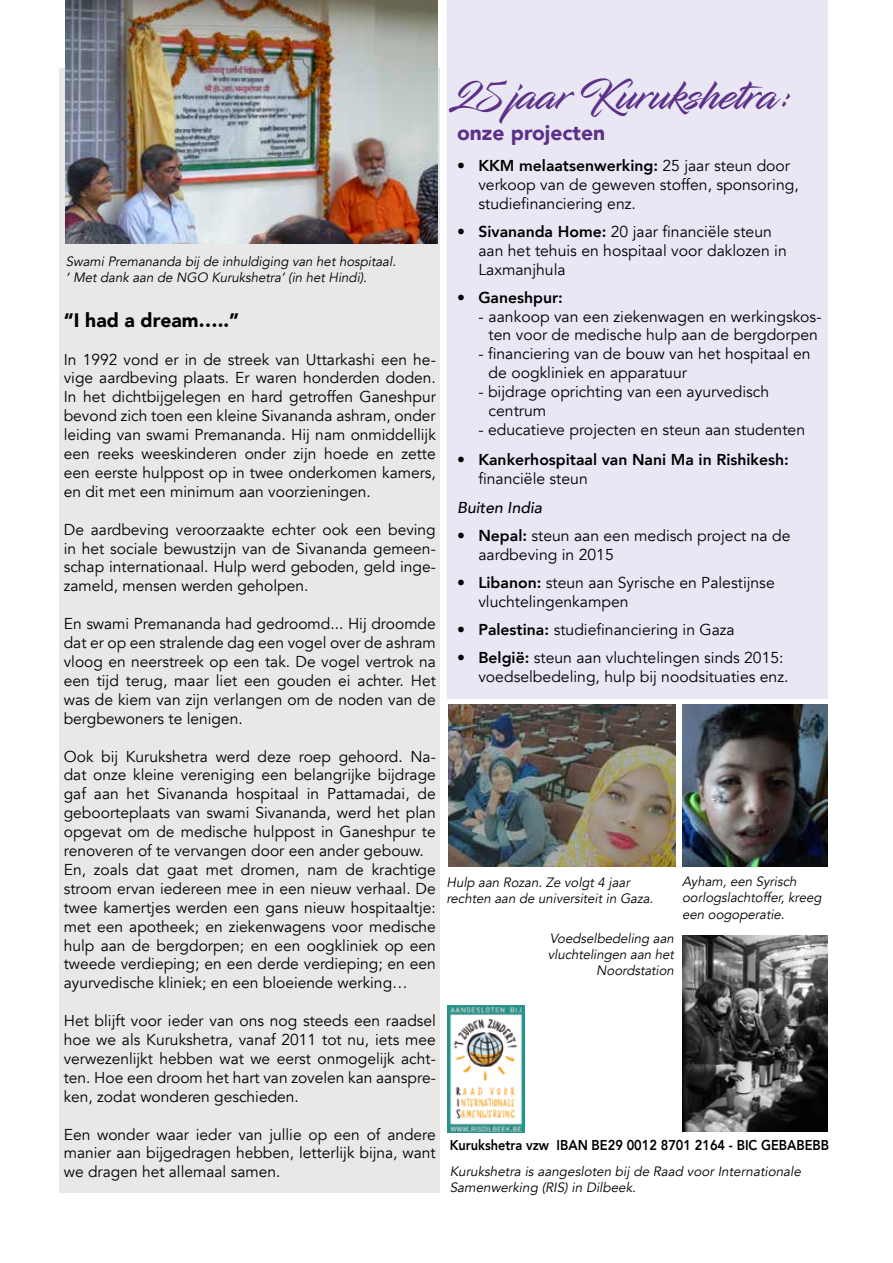
<style>
.page{position:relative;width:893px;height:1263px;background:#fff}
.page>*{position:absolute;margin:0;border:0;box-sizing:border-box;transform-origin:0 0}
.t1{font:42px "Infinite Stroke";color:#5c3089}
.t2{font:900 21px "Avenir";color:#5c3089}
.t3{font:900 19.5px "Avenir";color:#000}
.t4{font:15.75px/18.9px "Avenir";color:#000}
.t5{font:800 15.75px/18.9px "Avenir";color:#000}
.t6{font:italic 500 15.75px "Avenir";color:#000}
.t7{font:800 14.25px "Avenir";color:#000;scale:.9 1}
.t8{font:italic 13.5px/16.2px "Avenir";color:#000}
.s1{font-weight:800}
.s2{font-weight:400}
</style>
<div class="page">
<div style="left:60px;top:68px;width:380px;height:1124px;background:#e8e8e8"></div>
<img style="left:65px;top:0;width:372px;height:244px">
<img style="left:682px;top:705px;width:145px;height:161px">
<img style="left:682px;top:935px;width:146px;height:196px">
<img style="left:449px;top:705px;width:226px;height:161px">
<img style="left:448px;top:1006px;width:76px;height:126px">
<div style="left:447px;top:0;width:381px;height:698px;background:#e9e7f4"></div>
<p class="t8" style="left:66px;top:253px;width:334px">Swami Premananda bij de inhuldiging van het hospitaal. ‘ Met dank aan de NGO Kurukshetra’ (in het Hindi).</p>
<p class="t3" style="left:64px;top:303px;width:177px">“I had a dream…..”</p>
<p class="t4" style="left:64px;top:350px;width:374px;text-align:justify">In 1992 vond er in de streek van Uttarkashi een he&shy;vige aardbeving plaats. Er waren honderden doden.<br>In het dichtbijgelegen en hard getroffen Ganeshpur bevond zich toen een kleine Sivananda ashram, onder leiding van swami Premananda. Hij nam onmiddellijk een reeks weeskinderen onder zijn hoede en zette een eerste hulppost op in twee onderkomen kamers, en dit met een minimum aan voorzieningen.</p>
<p class="t4" style="left:64px;top:520px;width:374px;text-align:justify">De aardbeving veroorzaakte echter ook een beving in het sociale bewustzijn van de Sivananda gemeen&shy;schap internationaal. Hulp werd geboden, geld inge&shy;zameld, mensen werden geholpen.</p>
<p class="t4" style="left:64px;top:615px;width:374px;text-align:justify">En swami Premananda had gedroomd... Hij droomde dat er op een stralende dag een vogel over de ashram vloog en neerstreek op een tak. De vogel vertrok na een tijd terug, maar liet een gouden ei achter. Het was de kiem van zijn verlangen om de noden van de bergbewoners te lenigen.</p>
<p class="t4" style="left:64px;top:747px;width:374px">Ook bij Kurukshetra werd deze roep gehoord. Na&shy;dat onze kleine vereniging een belangrijke bijdrage gaf aan het Sivananda hospitaal in Pattamadai, de geboorteplaats van swami Sivananda, werd het plan opgevat om de medische hulppost in Ganeshpur te renoveren of te vervangen door een ander gebouw.<br>En, zoals dat gaat met dromen, nam de krachtige stroom ervan iedereen mee in een nieuw verhaal. De twee kamertjes werden een gans nieuw hospitaaltje: met een apotheek; en ziekenwagens voor medische hulp aan de bergdorpen; en een oogkliniek op een tweede verdieping; en een derde verdieping; en een ayurvedische kliniek; en een bloeiende werking…</p>
<p class="t4" style="left:64px;top:1011px;width:374px;text-align:justify">Het blijft voor ieder van ons nog steeds een raadsel hoe we als Kurukshetra, vanaf 2011 tot nu, iets mee verwezenlijkt hebben wat we eerst onmogelijk acht&shy;ten. Hoe een droom het hart van zovelen kan aanspre&shy;ken, zodat wonderen geschieden.</p>
<p class="t4" style="left:64px;top:1125px;width:374px;text-align:justify">Een wonder waar ieder van jullie op een of andere manier aan bijgedragen hebben, letterlijk bijna, want we dragen het allemaal samen.</p>
<h1 class="t1" style="left:457px;top:70px;width:340px">25 jaar Kurukshetra:</h1>
<h2 class="t2" style="left:457px;top:115px;width:150px">onze projecten</h2>
<p class="t4" style="left:478px;top:157px;width:322px;text-indent:-21px">• <span class="s1">KKM melaatsenwerking:</span> 25 jaar steun door verkoop van de geweven stoffen, sponsoring, studiefinanciering enz.</p>
<p class="t4" style="left:478px;top:222px;width:310px;text-indent:-21px">• <span class="s1">Sivananda Home:</span> 20 jaar financiële steun aan het tehuis en hospitaal voor daklozen in<br>Laxmanjhula</p>
<p class="t5" style="left:457px;top:288px;width:107px"><span class="s2">•</span> Ganeshpur:</p>
<p class="t4" style="left:478px;top:307px;width:345px;text-align:center">- aankoop van een ziekenwagen en werkingskos&shy;ten voor de medische hulp aan de bergdorpen</p>
<p class="t4" style="left:489px;top:345px;width:324px;text-indent:-10px">- financiering van de bouw van het hospitaal en de oogkliniek en apparatuur</p>
<p class="t4" style="left:489px;top:383px;width:282px;text-indent:-10px">- bijdrage oprichting van een ayurvedisch centrum</p>
<p class="t4" style="left:478px;top:420px;width:328px">- educatieve projecten en steun aan studenten</p>
<p class="t5" style="left:478px;top:450px;width:312px;text-indent:-21px"><span class="s2">•</span> Kankerhospitaal van Nani Ma in Rishikesh: <span class="s2">financiële steun</span></p>
<p class="t6" style="left:457px;top:498px;width:86px">Buiten India</p>
<p class="t4" style="left:478px;top:527px;width:314px;text-indent:-21px">• <span class="s1">Nepal:</span> steun aan een medisch project na de aardbeving in 2015</p>
<p class="t4" style="left:478px;top:573px;width:298px;text-indent:-21px">• <span class="s1">Libanon:</span> steun aan Syrische en Palestijnse vluchtelingenkampen</p>
<p class="t4" style="left:457px;top:620px;width:279px">• <span class="s1">Palestina:</span> studiefinanciering in Gaza</p>
<p class="t4" style="left:478px;top:648px;width:312px;text-indent:-21px">• <span class="s1">België:</span> steun aan vluchtelingen sinds 2015: voedselbedeling, hulp bij noodsituaties enz.</p>
<p class="t8" style="left:446px;top:874px;width:211px">Hulp aan Rozan. Ze volgt 4 jaar rechten aan de universiteit in Gaza.</p>
<p class="t8" style="left:682px;top:874px;width:143px">Ayham, een Syrisch oorlogslachtoffer, kreeg een oogoperatie.</p>
<p class="t8" style="left:548px;top:930px;width:130px;text-align:right">Voedselbedeling aan vluchtelingen aan het<br>Noordstation</p>
<p class="t7" style="left:450px;top:1134px;width:423px">Kurukshetra vzw IBAN BE29 0012 8701 2164 - BIC GEBABEBB</p>
<p class="t8" style="left:450px;top:1163px;width:355px">Kurukshetra is aangesloten bij de Raad voor Internationale<br>Samenwerking (RIS) in Dilbeek.</p>
</div>
